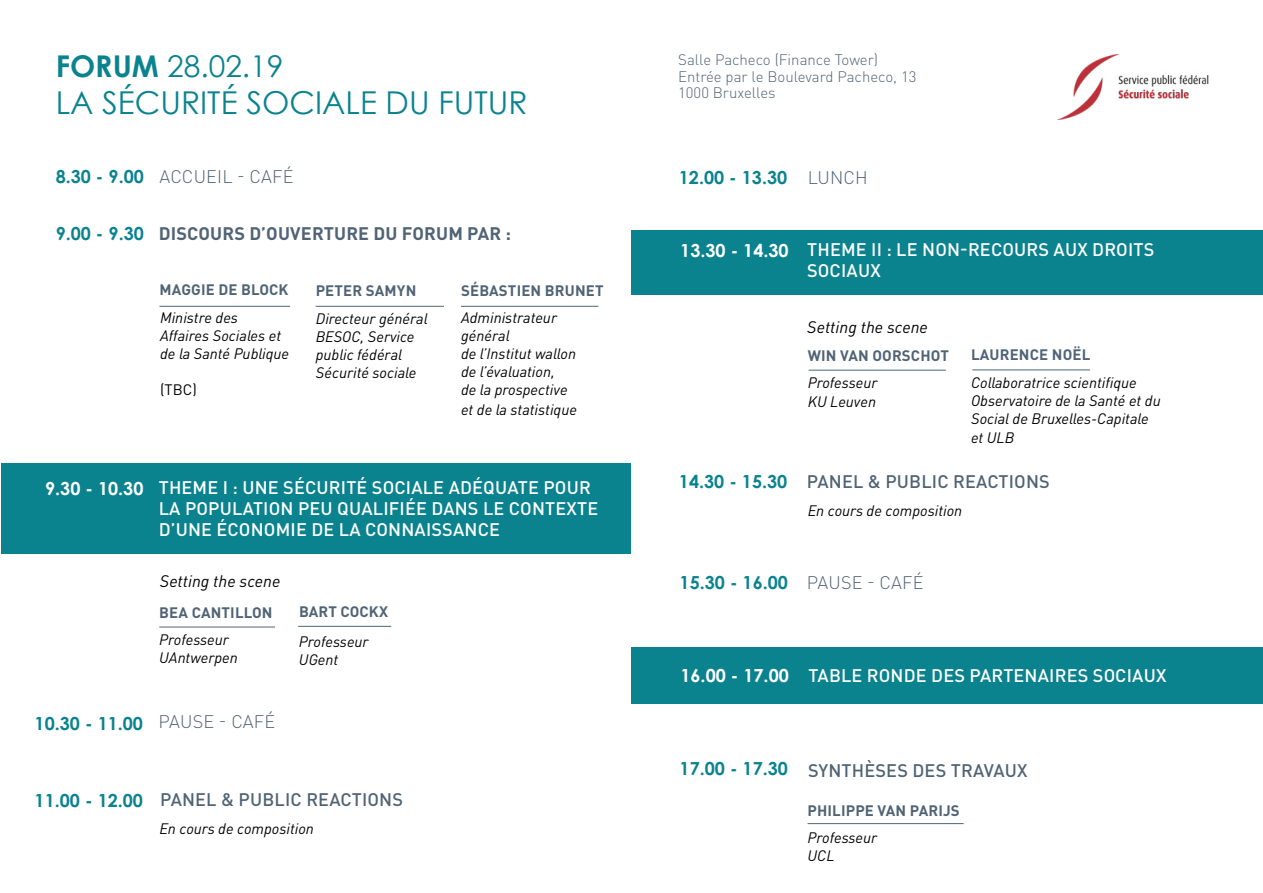
<style>
.page{position:relative;width:1263px;height:893px;background:#fff}
.page>*{position:absolute;margin:0;border:0;box-sizing:border-box;transform-origin:0 0}
.t1{font:31.5px "Century Gothic";color:#0a838f}
.t2{font:30px "Century Gothic";color:#0a838f}
.t3{font:500 18px/21px "DINOT";letter-spacing:.01em;color:#fff}
.t4{font:700 18px "Century Gothic";color:#0a838f}
.t5{font:500 18px "DINOT";letter-spacing:.01em;color:#506475}
.t6{font:300 18px "DINOT";letter-spacing:.01em;color:#506475}
.t7{font:700 18px "DINOT";letter-spacing:.01em;color:#506475}
.t8{font:700 18px "Century Gothic";color:#fff}
.t9{font:italic 16.5px "DINOT";color:#000}
.t10{font:italic 15px/18px "DINOT";color:#000}
.t11{font:700 15px "DINOT";letter-spacing:.01em;color:#506475}
.t12{font:300 15px/16.5px "DINOT";color:#506475}
.t13{font:15px "DINOT";color:#000}
.s1{font-weight:700}
.s2{font-family:"DINOT";font-weight:300;color:#506475}
.s3{font-family:"Century Gothic";font-weight:700}
.s4{font-family:"Century Gothic";font-weight:700;color:#0a838f}
</style>
<div class="page">
<div style="left:631px;top:648px;width:632px;height:56px;background:#0a838f"></div>
<div style="left:631px;top:230px;width:632px;height:65px;background:#0a838f"></div>
<hr style="left:807px;top:823px;width:156px;height:1px;background:#506475">
<div style="left:1px;top:463px;width:629px;height:90px;background:#0a838f"></div>
<hr style="left:159px;top:306px;width:131px;height:1px;background:#506475">
<hr style="left:461px;top:306px;width:137px;height:1px;background:#506475">
<hr style="left:316px;top:306px;width:128px;height:1px;background:#506475">
<hr style="left:159px;top:627px;width:116px;height:1px;background:#506475">
<hr style="left:298px;top:626px;width:93px;height:1px;background:#506475">
<hr style="left:808px;top:370px;width:138px;height:1px;background:#506475">
<hr style="left:972px;top:370px;width:118px;height:1px;background:#506475">
<img style="left:1058px;top:55px;width:151px;height:64px">
<h2 class="t2" style="left:56px;top:45px;width:229px"><span class="s1">FORUM</span> 28.02.19</h2>
<h1 class="t1" style="left:56px;top:81px;width:473px">LA SÉCURITÉ SOCIALE DU FUTUR</h1>
<p class="t4" style="left:56px;top:163px;width:90px">8.30 - 9.00</p>
<p class="t6" style="left:159px;top:166px;width:136px">ACCUEIL - CAFÉ</p>
<p class="t4" style="left:56px;top:219px;width:90px">9.00 - 9.30</p>
<p class="t7" style="left:159px;top:221px;width:354px">DISCOURS D’OUVERTURE DU FORUM PAR :</p>
<p class="t11" style="left:160px;top:280px;width:131px">MAGGIE DE BLOCK</p>
<p class="t11" style="left:316px;top:281px;width:102px">PETER SAMYN</p>
<p class="t11" style="left:461px;top:281px;width:144px">SÉBASTIEN BRUNET</p>
<p class="t10" style="left:160px;top:309px;width:131px">Ministre des<br>Affaires Sociales et de la Santé Publique</p>
<p class="t13" style="left:160px;top:381px;width:38px">(TBC)</p>
<p class="t10" style="left:316px;top:309px;width:113px">Directeur général<br>BESOC, Service public fédéral<br>Sécurité sociale</p>
<p class="t10" style="left:461px;top:309px;width:116px">Administrateur général<br>de l’Institut wallon de l’évaluation,<br>de la prospective</p>
<p class="t10" style="left:461px;top:400px;width:117px">et de la statistique</p>
<p class="t8" style="left:45px;top:475px;width:100px">9.30 - 10.30</p>
<p class="t3" style="left:159px;top:477px;width:441px">THEME I : UNE SÉCURITÉ SOCIALE ADÉQUATE POUR<br>LA POPULATION PEU QUALIFIÉE DANS LE CONTEXTE<br>D’UNE ÉCONOMIE DE LA CONNAISSANCE</p>
<p class="t9" style="left:160px;top:571px;width:122px">Setting the scene</p>
<p class="t11" style="left:159px;top:602px;width:115px">BEA CANTILLON</p>
<p class="t11" style="left:299px;top:602px;width:91px">BART COCKX</p>
<p class="t10" style="left:159px;top:630px;width:80px">Professeur<br>UAntwerpen</p>
<p class="t10" style="left:299px;top:632px;width:71px">Professeur<br>UGent</p>
<p class="t4" style="left:35px;top:710px;width:110px">10.30 - 11.00</p>
<p class="t6" style="left:159px;top:711px;width:118px">PAUSE - CAFÉ</p>
<p class="t4" style="left:35px;top:787px;width:110px">11.00 - 12.00</p>
<p class="t5" style="left:160px;top:788px;width:244px">PANEL &amp; PUBLIC REACTIONS</p>
<p class="t10" style="left:159px;top:819px;width:156px">En cours de composition</p>
<p class="t12" style="left:678px;top:52px;width:240px">Salle Pacheco (Finance Tower)<br>Entrée par le Boulevard Pacheco, 13<br>1000 Bruxelles</p>
<p class="t4" style="left:679px;top:164px;width:190px">12.00 - 13.30 <span class="s2">LUNCH</span></p>
<p class="t3" style="left:807px;top:239px;width:349px;text-indent:-127px"><span class="s3">13.30 - 14.30</span> THEME II : LE NON-RECOURS AUX DROITS<br>SOCIAUX</p>
<p class="t4" style="left:679px;top:468px;width:110px">14.30 - 15.30</p>
<p class="t9" style="left:807px;top:317px;width:122px">Setting the scene</p>
<p class="t11" style="left:808px;top:346px;width:143px">WIN VAN OORSCHOT</p>
<p class="t11" style="left:971px;top:345px;width:121px">LAURENCE NOËL</p>
<p class="t10" style="left:808px;top:372px;width:71px;line-height:19.8px">Professeur<br>KU Leuven</p>
<p class="t10" style="left:971px;top:373px;width:191px">Collaboratrice scientifique<br>Observatoire de la Santé et du<br>Social de Bruxelles-Capitale</p>
<p class="t10" style="left:971px;top:429px;width:45px">et ULB</p>
<p class="t5" style="left:807px;top:470px;width:244px">PANEL &amp; PUBLIC REACTIONS</p>
<p class="t10" style="left:808px;top:502px;width:156px">En cours de composition</p>
<p class="t4" style="left:680px;top:569px;width:110px">15.30 - 16.00</p>
<p class="t6" style="left:807px;top:572px;width:118px">PAUSE - CAFÉ</p>
<p class="t3" style="left:680px;top:665px;width:487px"><span class="s3">16.00 - 17.00</span> TABLE RONDE DES PARTENAIRES SOCIAUX</p>
<p class="t5" style="left:680px;top:759px;width:350px"><span class="s4">17.00 - 17.30</span> SYNTHÈSES DES TRAVAUX</p>
<p class="t11" style="left:808px;top:800px;width:154px">PHILIPPE VAN PARIJS</p>
<p class="t10" style="left:807px;top:828px;width:71px">Professeur<br>UCL</p>
</div>
